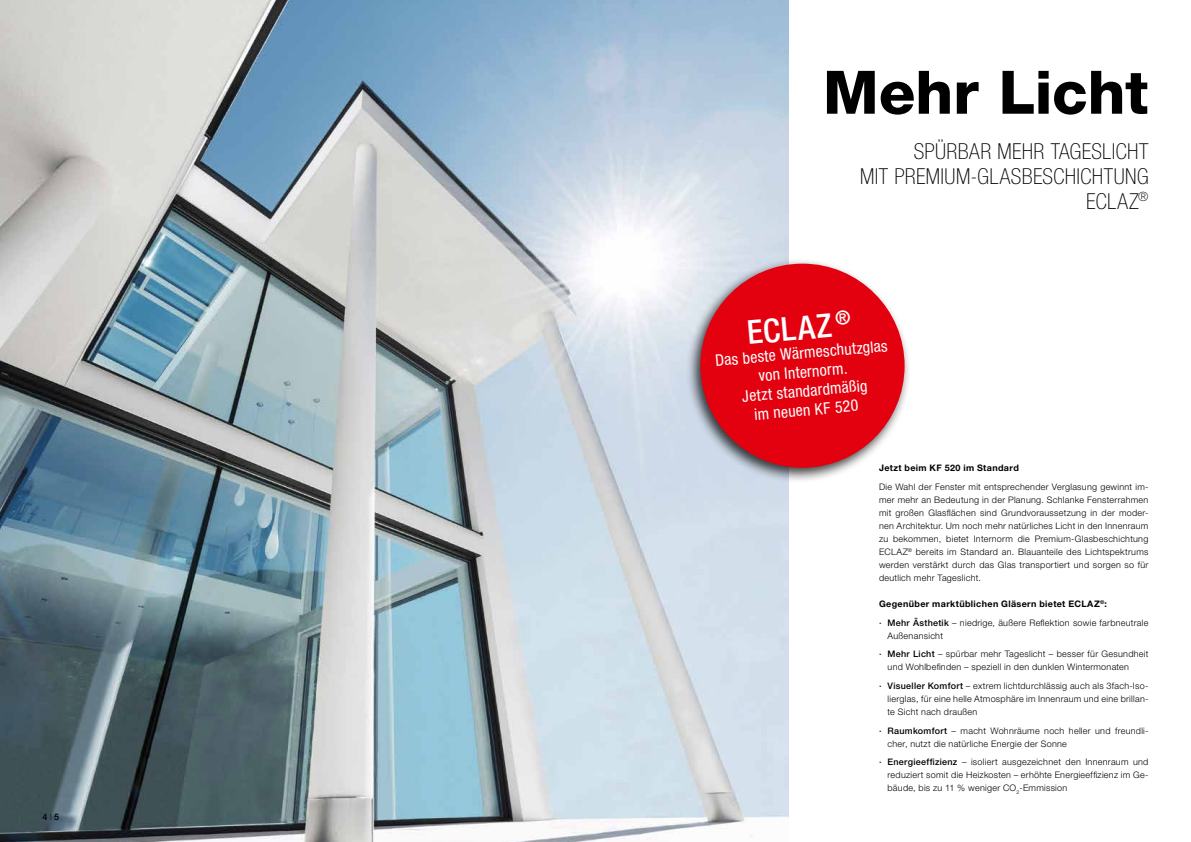
<style>
.page{position:relative;width:1191px;height:842px;background:#fff}
.page>*{position:absolute;margin:0;border:0;box-sizing:border-box;transform-origin:0 0}
.t1{font:800 60px "Helvetica Neue LT Pro";letter-spacing:-.005em;color:#000}
.t2{font:500 condensed 33px "Helvetica Neue LT Pro";color:#fff}
.t3{font:100 condensed 22px/25px "Helvetica Neue LT Pro";letter-spacing:.015em;color:#000;text-align:right}
.t4{font:condensed 16px/19px "Helvetica Neue LT Pro";color:#fff;text-align:center}
.t5{font:300 9px/13px "Helvetica Neue LT Pro";letter-spacing:.03em;color:#000}
.t6{font:700 9px "Helvetica Neue LT Pro";letter-spacing:.04em;color:#000}
.t7{font:500 9px "Helvetica Neue LT Pro";color:#000}
.s1{font-weight:100}
.s2{font-weight:700}
.s3{font-weight:500}
</style>
<div class="page">
<img style="left:0;top:0;width:788px;height:842px">
<div style="left:686px;top:258px;width:225px;height:225px;background:#000;opacity:.75"></div>
<div style="left:700px;top:264px;width:204px;height:204px;background:#e3000f;border-radius:50%"></div>
<p class="t7" style="left:43px;top:811px;width:18px">4 <span class="s1">I</span> 5</p>
<h1 class="t1" style="left:823px;top:57px;width:327px">Mehr Licht</h1>
<h3 class="t3" style="left:860px;top:138px;width:290px">SPÜRBAR MEHR TAGESLICHT<br>MIT PREMIUM-GLASBESCHICHTUNG<br>ECLAZ<sup>®</sup></h3>
<h2 class="t2" style="left:745px;top:313px;width:106px;rotate:-5deg">ECLAZ <sup>®</sup></h2>
<h3 class="t4" style="left:714px;top:351px;width:174px;rotate:-5deg">Das beste Wärmeschutzglas von Internorm.<br>Jetzt standardmäßig<br>im neuen KF 520</h3>
<p class="t6" style="left:879px;top:462px;width:141px">Jetzt beim KF 520 im Standard</p>
<p class="t5" style="left:879px;top:480px;width:271px;text-align:justify">Die Wahl der Fenster mit entsprechender Verglasung gewinnt im&shy;mer mehr an Bedeutung in der Planung. Schlanke Fensterrahmen mit großen Glasflächen sind Grundvoraussetzung in der moder&shy;nen Architektur. Um noch mehr natürliches Licht in den Innenraum zu bekommen, bietet Internorm die Premium-Glasbeschichtung ECLAZ<sup>®</sup> bereits im Standard an. Blauanteile des Lichtspektrums werden verstärkt durch das Glas transportiert und sorgen so für deutlich mehr Tageslicht.</p>
<p class="t5" style="left:879px;top:594px;width:271px;line-height:18.7px"><span class="s2">Gegenüber marktüblichen Gläsern bietet ECLAZ</span><sup>®</sup><span class="s2">:<br></span><span class="s3">· Mehr Ästhetik</span> – niedrige, äußere Reflektion sowie farbneutrale</p>
<p class="t5" style="left:879px;top:626px;width:271px;line-height:18.7px;text-indent:9px">Außenansicht<br><span class="s3">· Mehr Licht</span> – spürbar mehr Tageslicht – besser für Gesundheit</p>
<p class="t5" style="left:879px;top:658px;width:271px;line-height:18.7px;text-indent:9px">und Wohlbefinden – speziell in den dunklen Wintermonaten<br><span class="s3">· Visueller Komfort</span> – extrem lichtdurchlässig auch als 3fach-Iso-</p>
<p class="t5" style="left:887px;top:692px;width:262px">lierglas, für eine helle Atmosphäre im Innenraum und eine brillan&shy;te Sicht nach draußen</p>
<p class="t5" style="left:887px;top:724px;width:262px;text-indent:-9px"><span class="s3">· Raumkomfort</span> – macht Wohnräume noch heller und freundli&shy;cher, nutzt die natürliche Energie der Sonne</p>
<p class="t5" style="left:887px;top:755px;width:262px;text-align:justify;text-indent:-8px"><span class="s3">· Energieeffizienz</span> – isoliert ausgezeichnet den Innenraum und reduziert somit die Heizkosten – erhöhte Energieeffizienz im Ge&shy;bäude, bis zu 11 % weniger CO<sub>2</sub>-Emmission</p>
</div>
